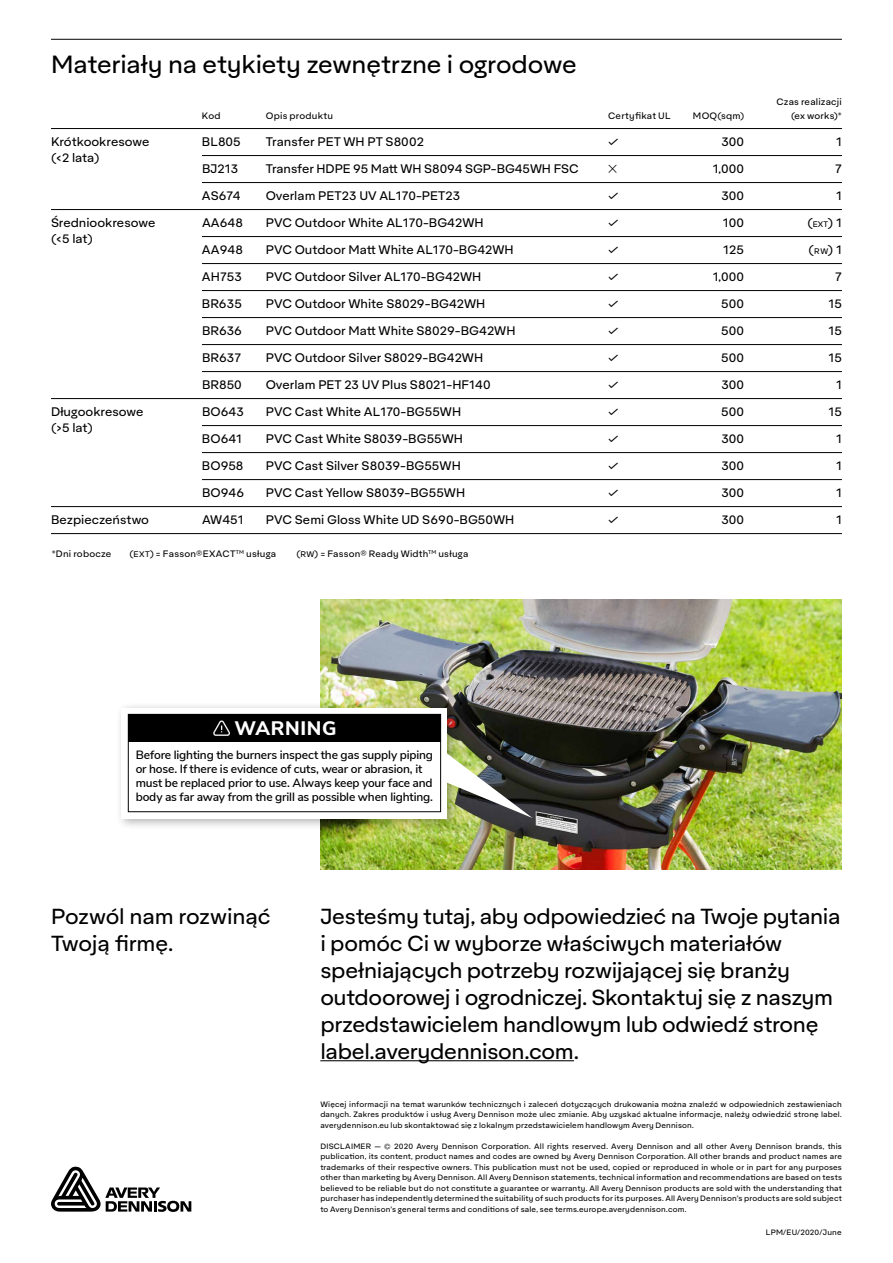
<style>
.page{position:relative;width:893px;height:1263px;background:#fff}
.page>*{position:absolute;margin:0;border:0;box-sizing:border-box;transform-origin:0 0}
.t1{font:24px "Aktifo A";letter-spacing:-.01em;color:#000}
.t2{font:21px/27px "Aktifo A";letter-spacing:-.015em;color:#000}
.t3{font:800 19.5px "Nunito Sans";letter-spacing:.035em;color:#fff}
.t4{font:12px "Aktifo A";color:#000}
.t5{font:600 12px/14px "Nunito Sans";letter-spacing:-.015em;color:#000}
.t6{font:12px "Aktifo A Book SC650";color:#000}
.t7{font:9px "Aktifo A";letter-spacing:.025em;color:#000}
.t8{font:7.8px "Aktifo A Book SC650";color:#000}
.t9{font:7.5px/10.5px "Aktifo A";letter-spacing:.02em;color:#000;text-align:justify}
.s1{font-size:12px}
.s2{font-family:"Aktifo A";font-size:12px}
.s3{font-size:7.8px}
.s4{font-family:"Aktifo A"}
</style>
<div class="page">
<svg style="left:51px;top:1166px;width:140px;height:46px"></svg>
<hr style="left:51px;top:39px;width:791px;height:1px;background:#000">
<img style="left:320px;top:600px;width:522px;height:270px">
<hr style="left:51px;top:128px;width:791px;height:1px;background:#000">
<hr style="left:202px;top:155px;width:640px;height:1px;background:#000">
<hr style="left:202px;top:182px;width:640px;height:1px;background:#000">
<hr style="left:51px;top:209px;width:791px;height:1px;background:#000">
<hr style="left:202px;top:236px;width:640px;height:1px;background:#000">
<hr style="left:202px;top:263px;width:640px;height:1px;background:#000">
<hr style="left:202px;top:290px;width:640px;height:1px;background:#000">
<hr style="left:202px;top:317px;width:640px;height:1px;background:#000">
<hr style="left:202px;top:344px;width:640px;height:1px;background:#000">
<hr style="left:202px;top:371px;width:640px;height:1px;background:#000">
<hr style="left:51px;top:398px;width:791px;height:1px;background:#000">
<hr style="left:202px;top:425px;width:640px;height:1px;background:#000">
<hr style="left:202px;top:452px;width:640px;height:1px;background:#000">
<hr style="left:202px;top:479px;width:640px;height:1px;background:#000">
<hr style="left:51px;top:506px;width:791px;height:1px;background:#000">
<hr style="left:51px;top:533px;width:791px;height:1px;background:#000">
<hr style="left:320px;top:1060px;width:254px;height:1px;background:#000">
<div style="left:116px;top:702px;width:344px;height:129px;background:#000;opacity:.3"></div>
<div style="left:122px;top:708px;width:325px;height:110px;background:#fff"></div>
<div style="left:128px;top:714px;width:313px;height:27px;background:#000"></div>
<div style="left:128px;top:714px;width:313px;height:98px;border:1px solid #000"></div>
<img style="left:213px;top:720px;width:18px;height:16px">
<img style="left:447px;top:753px;width:86px;height:65px">
<h1 class="t1" style="left:51px;top:49px;width:527px">Materiały na etykiety zewnętrzne i ogrodowe</h1>
<p class="t7" style="left:202px;top:110px;width:20px">Kod</p>
<p class="t7" style="left:266px;top:110px;width:69px">Opis produktu</p>
<p class="t7" style="left:608px;top:110px;width:64px">Certyfikat UL</p>
<p class="t7" style="left:693px;top:110px;width:53px">MOQ(sqm)</p>
<p class="t7" style="left:791px;top:110px;width:52px">(ex works)*</p>
<h3 class="t4" style="left:51px;top:134px;width:100px">Krótkookresowe</h3>
<h3 class="t4" style="left:202px;top:134px;width:40px">BL805</h3>
<h3 class="t4" style="left:266px;top:134px;width:160px">Transfer PET WH PT S8002</h3>
<h3 class="t4" style="left:608px;top:134px;width:12px">✓</h3>
<h3 class="t4" style="left:721px;top:134px;width:24px">300</h3>
<h3 class="t4" style="left:836px;top:134px;width:7px">1</h3>
<h3 class="t4" style="left:51px;top:150px;width:50px">(&lt;2 lata)</h3>
<h3 class="t4" style="left:202px;top:161px;width:38px">BJ213</h3>
<h3 class="t4" style="left:266px;top:161px;width:314px">Transfer HDPE 95 Matt WH S8094 SGP-BG45WH FSC</h3>
<h3 class="t4" style="left:608px;top:161px;width:11px">✕</h3>
<h3 class="t4" style="left:713px;top:161px;width:33px">1,000</h3>
<h3 class="t4" style="left:835px;top:161px;width:8px">7</h3>
<h3 class="t4" style="left:202px;top:188px;width:40px">AS674</h3>
<h3 class="t4" style="left:266px;top:188px;width:196px">Overlam PET23 UV AL170-PET23</h3>
<h3 class="t4" style="left:608px;top:188px;width:12px">✓</h3>
<h3 class="t4" style="left:721px;top:188px;width:24px">300</h3>
<h3 class="t4" style="left:836px;top:188px;width:7px">1</h3>
<h3 class="t4" style="left:51px;top:215px;width:106px">Średniookresowe</h3>
<h3 class="t4" style="left:202px;top:215px;width:43px">AA648</h3>
<h3 class="t4" style="left:266px;top:215px;width:219px">PVC Outdoor White AL170-BG42WH</h3>
<h3 class="t4" style="left:608px;top:215px;width:12px">✓</h3>
<h3 class="t4" style="left:723px;top:215px;width:23px">100</h3>
<p class="t8" style="left:807px;top:219px;width:36px"><span class="s1">(</span>EXT<span class="s1">)</span> <span class="s2">1</span></p>
<h3 class="t4" style="left:51px;top:231px;width:43px">(&lt;5 lat)</h3>
<h3 class="t4" style="left:202px;top:242px;width:43px">AA948</h3>
<h3 class="t4" style="left:266px;top:242px;width:249px">PVC Outdoor Matt White AL170-BG42WH</h3>
<h3 class="t4" style="left:608px;top:242px;width:12px">✓</h3>
<h3 class="t4" style="left:723px;top:242px;width:22px">125</h3>
<h3 class="t6" style="left:809px;top:242px;width:35px">(<span class="s3">RW</span>) <span class="s4">1</span></h3>
<h3 class="t4" style="left:202px;top:269px;width:41px">AH753</h3>
<h3 class="t4" style="left:266px;top:269px;width:217px">PVC Outdoor Silver AL170-BG42WH</h3>
<h3 class="t4" style="left:608px;top:269px;width:12px">✓</h3>
<h3 class="t4" style="left:713px;top:269px;width:33px">1,000</h3>
<h3 class="t4" style="left:835px;top:269px;width:8px">7</h3>
<h3 class="t4" style="left:202px;top:296px;width:41px">BR635</h3>
<h3 class="t4" style="left:266px;top:296px;width:221px">PVC Outdoor White S8029-BG42WH</h3>
<h3 class="t4" style="left:608px;top:296px;width:12px">✓</h3>
<h3 class="t4" style="left:721px;top:296px;width:24px">500</h3>
<h3 class="t4" style="left:828px;top:296px;width:15px">15</h3>
<h3 class="t4" style="left:202px;top:323px;width:42px">BR636</h3>
<h3 class="t4" style="left:266px;top:323px;width:251px">PVC Outdoor Matt White S8029-BG42WH</h3>
<h3 class="t4" style="left:608px;top:323px;width:12px">✓</h3>
<h3 class="t4" style="left:721px;top:323px;width:24px">500</h3>
<h3 class="t4" style="left:828px;top:323px;width:15px">15</h3>
<h3 class="t4" style="left:202px;top:350px;width:41px">BR637</h3>
<h3 class="t4" style="left:266px;top:350px;width:219px">PVC Outdoor Silver S8029-BG42WH</h3>
<h3 class="t4" style="left:608px;top:350px;width:12px">✓</h3>
<h3 class="t4" style="left:721px;top:350px;width:24px">500</h3>
<h3 class="t4" style="left:829px;top:350px;width:15px">15</h3>
<h3 class="t4" style="left:202px;top:377px;width:41px">BR850</h3>
<h3 class="t4" style="left:266px;top:377px;width:226px">Overlam PET 23 UV Plus S8021-HF140</h3>
<h3 class="t4" style="left:608px;top:377px;width:12px">✓</h3>
<h3 class="t4" style="left:721px;top:377px;width:24px">300</h3>
<h3 class="t4" style="left:836px;top:377px;width:7px">1</h3>
<h3 class="t4" style="left:51px;top:404px;width:94px">Długookresowe</h3>
<h3 class="t4" style="left:202px;top:404px;width:43px">BO643</h3>
<h3 class="t4" style="left:266px;top:404px;width:197px">PVC Cast White AL170-BG55WH</h3>
<h3 class="t4" style="left:608px;top:404px;width:12px">✓</h3>
<h3 class="t4" style="left:721px;top:404px;width:24px">500</h3>
<h3 class="t4" style="left:829px;top:404px;width:15px">15</h3>
<h3 class="t4" style="left:51px;top:420px;width:43px">(&gt;5 lat)</h3>
<h3 class="t4" style="left:202px;top:431px;width:42px">BO641</h3>
<h3 class="t4" style="left:266px;top:431px;width:199px">PVC Cast White S8039-BG55WH</h3>
<h3 class="t4" style="left:608px;top:431px;width:12px">✓</h3>
<h3 class="t4" style="left:721px;top:431px;width:24px">300</h3>
<h3 class="t4" style="left:836px;top:431px;width:7px">1</h3>
<h3 class="t4" style="left:202px;top:458px;width:43px">BO958</h3>
<h3 class="t4" style="left:266px;top:458px;width:197px">PVC Cast Silver S8039-BG55WH</h3>
<h3 class="t4" style="left:608px;top:458px;width:12px">✓</h3>
<h3 class="t4" style="left:721px;top:458px;width:24px">300</h3>
<h3 class="t4" style="left:836px;top:458px;width:7px">1</h3>
<h3 class="t4" style="left:202px;top:485px;width:44px">BO946</h3>
<h3 class="t4" style="left:266px;top:485px;width:201px">PVC Cast Yellow S8039-BG55WH</h3>
<h3 class="t4" style="left:608px;top:485px;width:12px">✓</h3>
<h3 class="t4" style="left:721px;top:485px;width:24px">300</h3>
<h3 class="t4" style="left:836px;top:485px;width:7px">1</h3>
<h3 class="t4" style="left:51px;top:512px;width:100px">Bezpieczeństwo</h3>
<h3 class="t4" style="left:202px;top:512px;width:43px">AW451</h3>
<h3 class="t4" style="left:266px;top:512px;width:250px">PVC Semi Gloss White UD S690-BG50WH</h3>
<h3 class="t4" style="left:608px;top:512px;width:12px">✓</h3>
<h3 class="t4" style="left:721px;top:512px;width:24px">300</h3>
<h3 class="t4" style="left:836px;top:512px;width:7px">1</h3>
<p class="t7" style="left:52px;top:549px;width:61px">*Dni robocze</p>
<p class="t7" style="left:130px;top:549px;width:148px">(<span class="s3">EXT</span>) = Fasson®EXACT<sup>TM</sup> usługa</p>
<p class="t7" style="left:297px;top:549px;width:173px">(<span class="s3">RW</span>) = Fasson® Ready Width<sup>TM</sup> usługa</p>
<p class="t7" style="left:776px;top:96px;width:67px">Czas realizacji</p>
<h3 class="t3" style="left:234px;top:714px;width:104px">WARNING</h3>
<h3 class="t5" style="left:136px;top:747px;width:299px">Before lighting the burners inspect the gas supply piping or hose. If there is evidence of cuts, wear or abrasion, it must be replaced prior to use. Always keep your face and body as far away from the grill as possible when lighting.</h3>
<h2 class="t2" style="left:51px;top:902px;width:221px">Pozwól nam rozwinąć<br>Twoją firmę.</h2>
<p class="t2" style="left:320px;top:902px;width:522px">Jesteśmy tutaj, aby odpowiedzieć na Twoje pytania i pomóc Ci w wyborze właściwych materiałów spełniających potrzeby rozwijającej się branży outdoorowej i ogrodniczej. Skontaktuj się z naszym przedstawicielem handlowym lub odwiedź stronę label.averydennison.com.</p>
<p class="t9" style="left:320px;top:1099px;width:523px">Więcej informacji na temat warunków technicznych i zaleceń dotyczących drukowania można znaleźć w odpowiednich zestawieniach danych. Zakres produktów i usług Avery Dennison może ulec zmianie. Aby uzyskać aktualne informacje, należy odwiedzić stronę label. averydennison.eu lub skontaktować się z lokalnym przedstawicielem handlowym Avery Dennison.</p>
<p class="t9" style="left:320px;top:1141px;width:523px">DISCLAIMER — © 2020 Avery Dennison Corporation. All rights reserved. Avery Dennison and all other Avery Dennison brands, this publication, its content, product names and codes are owned by Avery Dennison Corporation. All other brands and product names are trademarks of their respective owners. This publication must not be used, copied or reproduced in whole or in part for any purposes other than marketing by Avery Dennison. All Avery Dennison statements, technical information and recommendations are based on tests believed to be reliable but do not constitute a guarantee or warranty. All Avery Dennison products are sold with the understanding that purchaser has independently determined the suitability of such products for its purposes. All Avery Dennison’s products are sold subject to Avery Dennison’s general terms and conditions of sale, see terms.europe.averydennison.com.</p>
<p class="t9" style="left:766px;top:1226px;width:77px">LPM/EU/2020/June</p>
</div>
